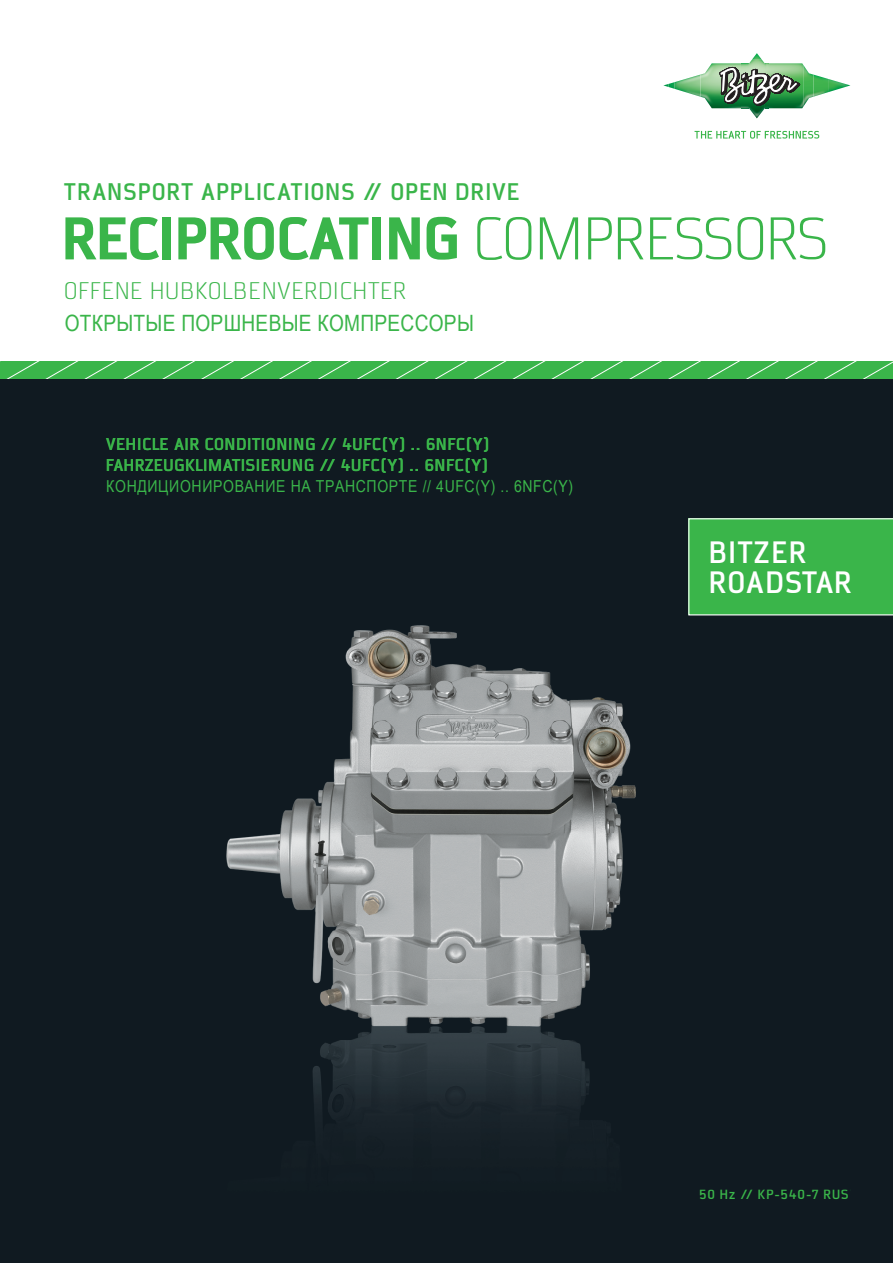
<style>
.page{position:relative;width:893px;height:1263px;background:#fff}
.page>*{position:absolute;margin:0;border:0;box-sizing:border-box;transform-origin:0 0}
.t1{font:800 52.5px "AF Diwa";letter-spacing:.035em;color:#3ab54a}
.t2{font:700 27px/30px "AF Diwa";letter-spacing:.05em;color:#fff}
.t3{font:22.5px "Arial Unicode MS";letter-spacing:.015em;color:#3ab54a;scale:.85 1}
.t4{font:300 21px/33px "AF Diwa";letter-spacing:-.015em;color:#3ab54a}
.t5{font:700 21px "AF Diwa";letter-spacing:.07em;color:#3ab54a}
.t6{font:16.5px "Arial Unicode MS";letter-spacing:.045em;color:#3ab54a;scale:.85 1}
.t7{font:700 15px/21px "AF Diwa";letter-spacing:.05em;color:#3ab54a}
.t8{font:700 12px "AF Diwa";letter-spacing:.07em;color:#3ab54a}
.s1{font-weight:300}
</style>
<div class="page">
<div style="left:0;top:373px;width:893px;height:890px;background:#101a21"></div>
<svg style="left:0;top:361px;width:893px;height:17px;background:#43b853"></svg>
<svg style="left:663px;top:82px;width:12px;height:7px"></svg>
<img style="left:675px;top:75px;width:25px;height:22px">
<img style="left:700px;top:63px;width:48px;height:45px">
<img style="left:764px;top:63px;width:39px;height:46px">
<svg style="left:752px;top:53px;width:10px;height:7px"></svg>
<img style="left:748px;top:60px;width:16px;height:7px">
<img style="left:828px;top:79px;width:22px;height:13px">
<img style="left:814px;top:75px;width:14px;height:22px">
<img style="left:803px;top:65px;width:11px;height:42px">
<svg style="left:719px;top:67px;width:81px;height:51px"></svg>
<svg style="left:694px;top:131px;width:125px;height:8px"></svg>
<img style="left:227px;top:626px;width:408px;height:496px">
<div style="left:688px;top:518px;width:205px;height:97px;background:#3ab54a"></div>
<h3 class="t5" style="left:64px;top:178px;width:457px">TRANSPORT APPLICATIONS // OPEN DRIVE</h3>
<h1 class="t1" style="left:63px;top:202px;width:768px">RECIPROCATING <span class="s1">COMPRESSORS</span></h1>
<h3 class="t4" style="left:64px;top:274px;width:378px">OFFENE HUBKOLBENVERDICHTER<br>COMPRESSEURS OUVERTS À PISTON</h3>
<h3 class="t3" style="left:65px;top:307px;width:483px">ОТКРЫТЫЕ ПОРШНЕВЫЕ КОМПРЕССОРЫ</h3>
<p class="t7" style="left:106px;top:434px;width:402px">VEHICLE AIR CONDITIONING // 4UFC(Y) .. 6NFC(Y)<br>FAHRZEUGKLIMATISIERUNG // 4UFC(Y) .. 6NFC(Y)<br>CLIMATISATION DE VÉHICULES // 4UFC(Y) .. 6NFC(Y)</p>
<p class="t6" style="left:106px;top:474px;width:551px">КОНДИЦИОНИРОВАНИЕ НА ТРАНСПОРТЕ // 4UFC(Y) .. 6NFC(Y)</p>
<h2 class="t2" style="left:709px;top:537px;width:144px">BITZER<br>ROADSTAR</h2>
<p class="t8" style="left:699px;top:1187px;width:151px">50 Hz // KP-540-7 RUS</p>
<p class="t8" style="left:791px;top:1187px;width:61px">KP 540-7</p>
</div>
